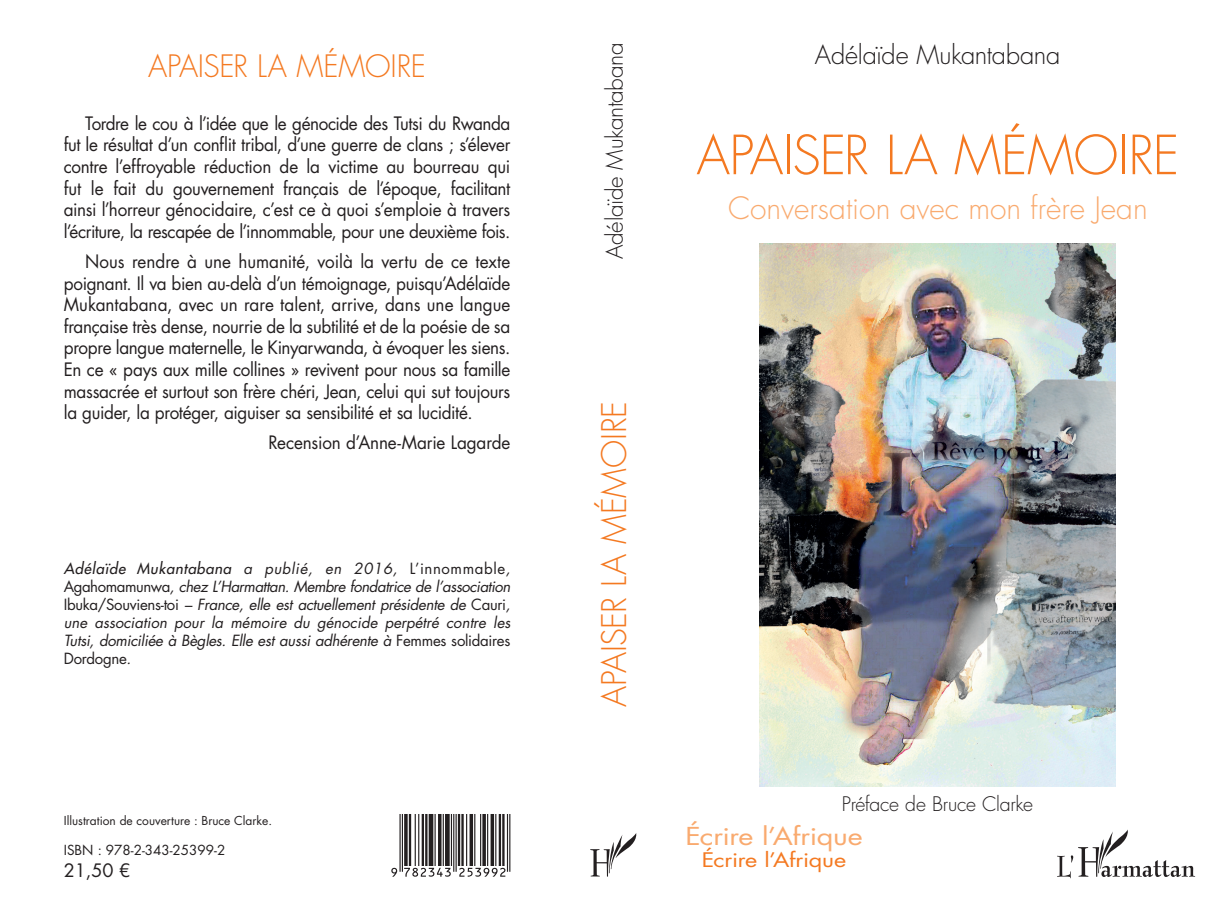
<style>
.page{position:relative;width:1225px;height:915px;background:#fff}
.page>*{position:absolute;margin:0;border:0;box-sizing:border-box;transform-origin:0 0}
.t1{font:300 52.5px "Futura Std";letter-spacing:-.015em;color:#f47921}
.t2{font:300 33px "Futura Std";letter-spacing:-.01em;color:#f47921}
.t3{font:300 30px "Futura Std";color:#f9aa6f}
.t4{font:300 30px "Futura Std";letter-spacing:-.01em;color:#f47921}
.t5{font:300 25.5px "Futura Std";letter-spacing:-.01em;color:#231f20}
.t6{font:24px "Futura Std";letter-spacing:-.015em;color:#f9aa6f;scale:1.2 1}
.t7{font:300 22.5px "Futura Std";letter-spacing:-.01em;color:#231f20}
.t8{font:300 19.5px "Futura Std";letter-spacing:-.015em;color:#231f20}
.t9{font:19.5px "Futura Std";letter-spacing:-.015em;color:#f47921;scale:1.2 1}
.t10{font:18px/21.6px "Futura Std";letter-spacing:-.025em;color:#231f20;text-align:justify;scale:.95 1}
.t11{font:18px "Futura Std";letter-spacing:-.025em;color:#231f20}
.t12{font:italic 15px/18px "Futura Std";letter-spacing:-.02em;color:#231f20;text-align:justify}
.t13{font:13.5px "Futura Std";color:#231f20}
.t14{font:12px "Futura Std";color:#231f20}
.s1{font-weight:500}
.s2{font-style:normal}
</style>
<div class="page">
<svg style="left:1057px;top:829px;width:138px;height:48px"></svg>
<svg style="left:590px;top:833px;width:47px;height:43px"></svg>
<img style="left:760px;top:243px;width:355px;height:543px">
<svg style="left:391px;top:814px;width:119px;height:62px"></svg>
<h3 class="t4" style="left:148px;top:48px;width:279px">APAISER LA MÉMOIRE</h3>
<p class="t7" style="left:601px;top:259px;width:218px;rotate:-90deg">Adélaïde Mukantabana</p>
<p class="t10" style="left:64px;top:112px;width:471px;text-indent:21px">Tordre le cou à l’idée que le génocide des Tutsi du Rwanda fut le résultat d’un conflit tribal, d’une guerre de clans ; s’élever contre l’effroyable réduction de la victime au bourreau qui fut le fait du gouvernement français de l’époque, facilitant ainsi l’horreur génocidaire, c’est ce à quoi s’emploie à travers l’écriture, la rescapée de l’innommable, pour une deuxième fois.</p>
<p class="t10" style="left:64px;top:251px;width:472px;text-indent:21px">Nous rendre à une humanité, voilà la vertu de ce texte poignant. Il va bien au-delà d’un témoignage, puisqu’Adélaïde Mukantabana, avec un rare talent, arrive, dans une langue française très dense, nourrie de la subtilité et de la poésie de sa propre langue maternelle, le Kinyarwanda, à évoquer les siens.<br>En ce « pays aux mille collines » revivent pour nous sa famille massacrée et surtout son frère chéri, Jean, celui qui sut toujours la guider, la protéger, aiguiser sa sensibilité et sa lucidité.</p>
<p class="t10" style="left:268px;top:432px;width:256px">Recension d’Anne-Marie Lagarde</p>
<h2 class="t2" style="left:594px;top:706px;width:307px;rotate:-90deg">APAISER LA MÉMOIRE</h2>
<p class="t12" style="left:64px;top:559px;width:448px"><span class="s1">Adélaïde Mukantabana</span> a publié, en 2016, <span class="s2">L’innommable</span>, <span class="s2">Agahomamunwa</span>, chez L’Harmattan. Membre fondatrice de l’association <span class="s2">Ibuka/Souviens-toi</span> – France, elle est actuellement présidente de <span class="s2">Cauri</span>, une association pour la mémoire du génocide perpétré contre les Tutsi, domiciliée à Bègles. Elle est aussi adhérente à <span class="s2">Femmes solidaires Dordogne</span>.</p>
<p class="t14" style="left:64px;top:813px;width:210px">Illustration de couverture : Bruce Clarke.</p>
<p class="t13" style="left:64px;top:841px;width:163px">ISBN : 978-2-343-25399-2</p>
<p class="t11" style="left:64px;top:858px;width:68px">21,50 €</p>
<h3 class="t5" style="left:815px;top:39px;width:247px">Adélaïde Mukantabana</h3>
<h1 class="t1" style="left:696px;top:123px;width:484px">APAISER LA MÉMOIRE</h1>
<h3 class="t3" style="left:728px;top:189px;width:421px">Conversation avec mon frère Jean</h3>
<p class="t8" style="left:842px;top:791px;width:193px">Préface de Bruce Clarke</p>
<h3 class="t6" style="left:685px;top:820px;width:149px">Écrire l’Afrique</h3>
<p class="t9" style="left:702px;top:847px;width:122px">Écrire l’Afrique</p>
</div>
